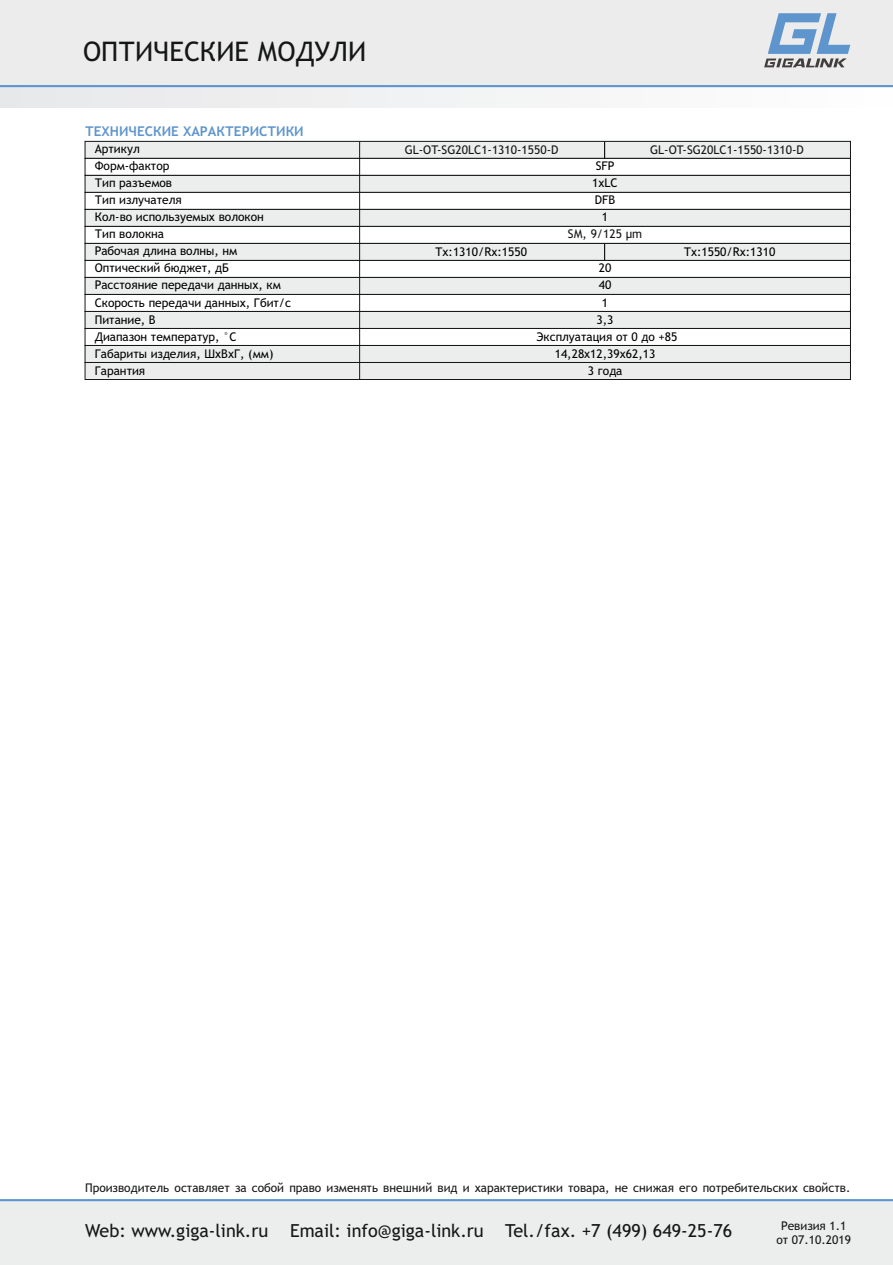
<style>
.page{position:relative;width:893px;height:1265px;background:#fff}
.page>*{position:absolute;margin:0;border:0;box-sizing:border-box;transform-origin:0 0}
.t1{font:27px "Trebuchet MS";color:#151616}
.t2{font:18px "Trebuchet MS";color:#151616}
.t3{font:700 13.5px "Trebuchet MS";color:#5f95cd}
.t4{font:12px/17px "Trebuchet MS";color:#000}
.t5{font:12px/14px "Trebuchet MS";color:#151616;text-align:center}
</style>
<div class="page">
<div style="left:0;top:86px;width:893px;height:21px;background:linear-gradient(to right,#e7e8e9,#fefefe)"></div>
<div style="left:0;top:0;width:893px;height:86px;background:#ececec"></div>
<hr style="left:0;top:85px;width:893px;height:2px;background:#6096ce">
<div style="left:0;top:1200px;width:893px;height:65px;background:#eceded"></div>
<hr style="left:0;top:1199px;width:893px;height:2px;background:#6096ce">
<svg style="left:764px;top:13px;width:86px;height:54px"></svg>
<svg style="left:84px;top:141px;width:767px;height:239px"></svg>
<h1 class="t1" style="left:83px;top:41px;width:285px">ОПТИЧЕСКИЕ МОДУЛИ</h1>
<p class="t3" style="left:85px;top:126px;width:220px">ТЕХНИЧЕСКИЕ ХАРАКТЕРИСТИКИ</p>
<p class="t4" style="left:95px;top:142px;width:47px">Артикул</p>
<p class="t4" style="left:95px;top:176px;width:79px">Тип разъемов</p>
<p class="t4" style="left:95px;top:159px;width:76px">Форм-фактор</p>
<p class="t4" style="left:95px;top:193px;width:89px">Тип излучателя</p>
<p class="t4" style="left:95px;top:210px;width:171px">Кол-во используемых волокон</p>
<p class="t4" style="left:95px;top:227px;width:71px">Тип волокна</p>
<p class="t4" style="left:95px;top:244px;width:144px">Рабочая длина волны, нм</p>
<p class="t5" style="left:405px;top:144px;width:155px">GL-OT-SG20LC1-1310-1550-D</p>
<p class="t4" style="left:436px;top:245px;width:93px">Tx:1310/Rx:1550</p>
<p class="t4" style="left:592px;top:159px;width:27px">SFP<br>1xLC</p>
<p class="t4" style="left:595px;top:193px;width:22px;text-align:center">DFB<br>1</p>
<p class="t5" style="left:568px;top:228px;width:76px">SМ, 9/125 μm</p>
<p class="t4" style="left:95px;top:261px;width:136px">Оптический бюджет, дБ</p>
<p class="t4" style="left:599px;top:261px;width:14px">20</p>
<p class="t5" style="left:650px;top:144px;width:155px">GL-OT-SG20LC1-1550-1310-D</p>
<p class="t4" style="left:684px;top:244px;width:93px">Tx:1550/Rx:1310</p>
<p class="t4" style="left:95px;top:278px;width:188px">Расстояние передачи данных, км</p>
<p class="t4" style="left:599px;top:278px;width:14px">40</p>
<p class="t4" style="left:95px;top:329px;width:143px">Диапазон температур, °C</p>
<p class="t4" style="left:536px;top:329px;width:142px">Эксплуатация от 0 до +85</p>
<p class="t4" style="left:95px;top:295px;width:198px">Скорость передачи данных, Гбит/с</p>
<p class="t4" style="left:602px;top:295px;width:8px">1</p>
<p class="t4" style="left:95px;top:346px;width:180px">Габариты изделия, ШxВxГ, (мм)</p>
<p class="t4" style="left:555px;top:346px;width:102px">14,28x12,39x62,13</p>
<p class="t4" style="left:95px;top:312px;width:63px">Питание, В</p>
<p class="t4" style="left:597px;top:312px;width:18px">3,3</p>
<p class="t4" style="left:95px;top:363px;width:52px">Гарантия</p>
<p class="t4" style="left:588px;top:363px;width:36px">3 года</p>
<p class="t5" style="left:85px;top:1181px;width:767px">Производитель оставляет за собой право изменять внешний вид и характеристики товара, не снижая его потребительских свойств.</p>
<h2 class="t2" style="left:85px;top:1224px;width:649px">Web: www.giga-link.ru Email: info@giga-link.ru Tel./fax. +7 (499) 649-25-76</h2>
<p class="t5" style="left:776px;top:1219px;width:76px">Ревизия 1.1 от 07.10.2019</p>
</div>
